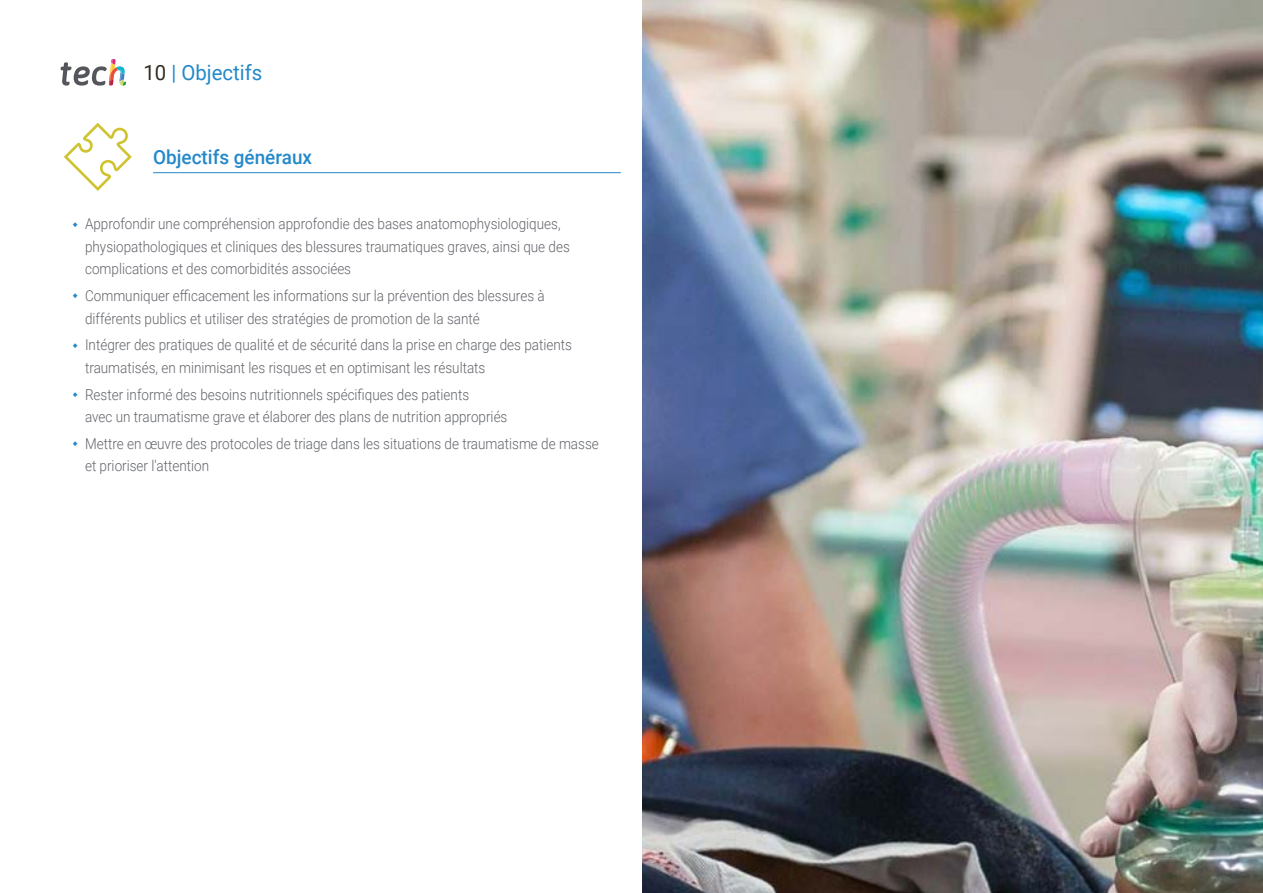
<style>
.page{position:relative;width:1263px;height:893px;background:#fff}
.page>*{position:absolute;margin:0;border:0;box-sizing:border-box;transform-origin:0 0}
.t1{font:21px "Roboto";color:#2488c9}
.t2{font:500 19.5px "Roboto";color:#2488c9}
.t3{font:300 15px/22.5px "Roboto";color:#61646a;scale:.9 1}
.s1{color:#312e20}
</style>
<div class="page">
<hr style="left:153px;top:172px;width:468px;height:1px;background:#2488c9">
<svg style="left:64px;top:123px;width:68px;height:68px"></svg>
<img style="left:642px;top:0;width:621px;height:893px">
<svg style="left:61px;top:59px;width:65px;height:27px"></svg>
<h1 class="t1" style="left:144px;top:57px;width:120px"><span class="s1">10</span> | Objectifs</h1>
<h2 class="t2" style="left:153px;top:144px;width:160px">Objectifs généraux</h2>
<p class="t3" style="left:85px;top:212px;width:540px">Approfondir une compréhension approfondie des bases anatomophysiologiques, physiopathologiques et cliniques des blessures traumatiques graves, ainsi que des complications et des comorbidités associées</p>
<p class="t3" style="left:85px;top:284px;width:512px">Communiquer efficacement les informations sur la prévention des blessures à différents publics et utiliser des stratégies de promotion de la santé</p>
<p class="t3" style="left:85px;top:333px;width:542px">Intégrer des pratiques de qualité et de sécurité dans la prise en charge des patients traumatisés, en minimisant les risques et en optimisant les résultats</p>
<p class="t3" style="left:85px;top:382px;width:471px">Rester informé des besoins nutritionnels spécifiques des patients<br>avec un traumatisme grave et élaborer des plans de nutrition appropriés</p>
<p class="t3" style="left:85px;top:432px;width:572px">Mettre en œuvre des protocoles de triage dans les situations de traumatisme de masse et prioriser l'attention</p>
</div>
